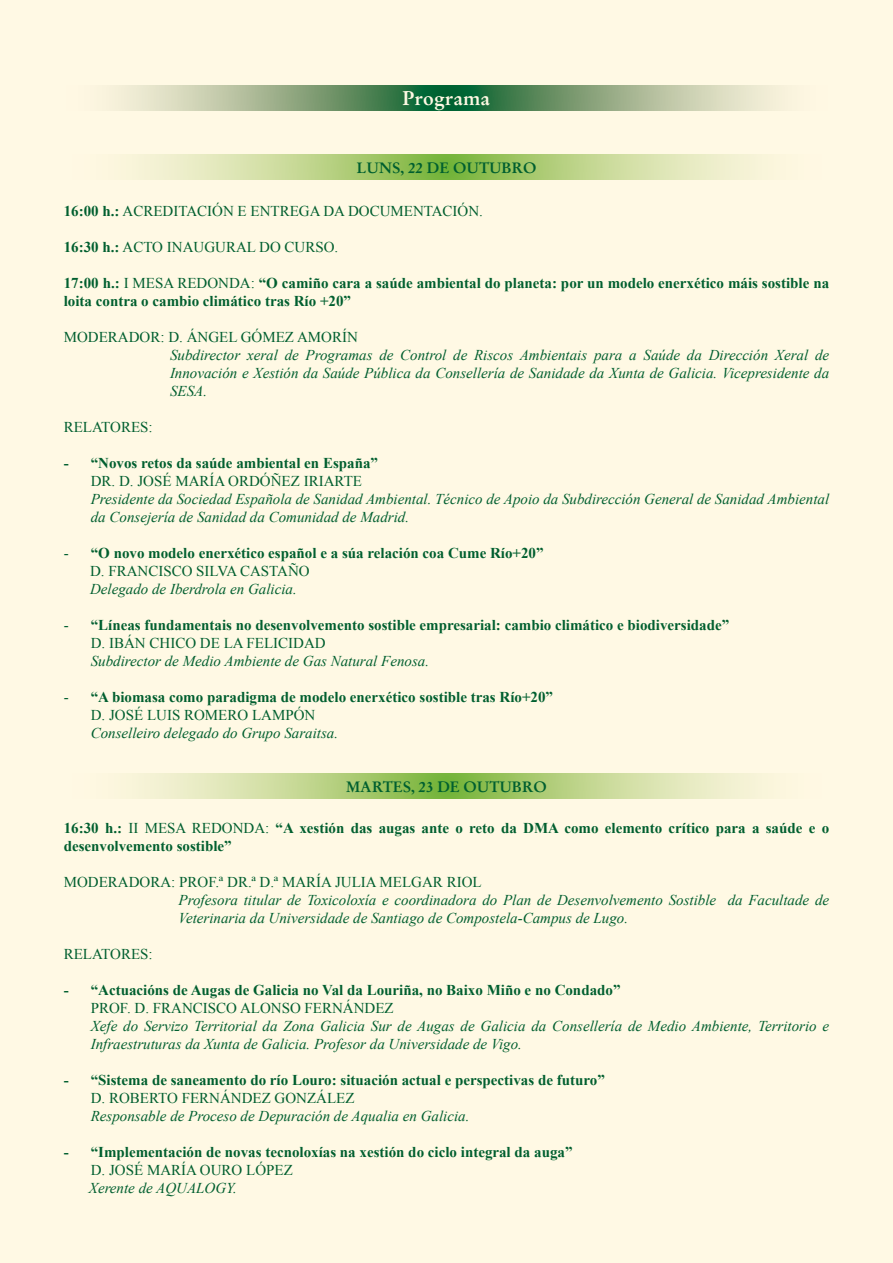
<style>
.page{position:relative;width:893px;height:1263px;background:#fff9e4}
.page>*{position:absolute;margin:0;border:0;box-sizing:border-box;transform-origin:0 0}
.t1{font:700 19.5px "Stempel Garamond";color:#fff9e4}
.t2{font:italic 15px/18px "Times New Roman";color:#005f2f}
.t3{font:700 15px/18px "Times New Roman";color:#005f2f}
.t4{font:15px "Times New Roman";color:#005f2f}
.t5{font:700 15px "Stempel Garamond";color:#005f2f}
.s1{font-weight:700}
.s2{font-weight:400}
</style>
<div class="page">
<svg style="left:115px;top:85px;width:664px;height:26px;background:#8caa85"></svg>
<svg style="left:132px;top:154px;width:630px;height:26px;background:#c2d793"></svg>
<svg style="left:132px;top:773px;width:630px;height:26px;background:#c2d793"></svg>
<h1 class="t1" style="left:403px;top:87px;width:89px">Programa</h1>
<p class="t5" style="left:356px;top:159px;width:182px">LUNS, 22 DE OUTUBRO</p>
<p class="t4" style="left:64px;top:201px;width:421px"><span class="s1">16:00 h.:</span> ACREDITACIÓN E ENTREGA DA DOCUMENTACIÓN.</p>
<p class="t4" style="left:64px;top:237px;width:276px"><span class="s1">16:30 h.:</span> ACTO INAUGURAL DO CURSO.</p>
<p class="t3" style="left:64px;top:274px;width:767px">17:00 h.: <span class="s2">I MESA REDONDA:</span> “O camiño cara a saúde ambiental do planeta: por un modelo enerxético máis sostible na loita contra o cambio climático tras Río +20”</p>
<p class="t4" style="left:64px;top:327px;width:296px">MODERADOR: D. ÁNGEL GÓMEZ AMORÍN</p>
<p class="t2" style="left:170px;top:346px;width:661px;text-align:justify">Subdirector xeral de Programas de Control de Riscos Ambientais para a Saúde da Dirección Xeral de Innovación e Xestión da Saúde Pública da Consellería de Sanidade da Xunta de Galicia. Vicepresidente da SESA.</p>
<p class="t4" style="left:64px;top:417px;width:90px">RELATORES:</p>
<p class="t3" style="left:64px;top:454px;width:316px">- “Novos retos da saúde ambiental en España”</p>
<p class="t4" style="left:91px;top:471px;width:273px">DR. D. JOSÉ MARÍA ORDÓÑEZ IRIARTE</p>
<p class="t2" style="left:91px;top:490px;width:740px">Presidente da Sociedad Española de Sanidad Ambiental. Técnico de Apoio da Subdirección General de Sanidad Ambiental da Consejería de Sanidad da Comunidad de Madrid.</p>
<p class="t3" style="left:90px;top:544px;width:455px;text-indent:-26px"><span class="s2">-</span> “O novo modelo enerxético español e a súa relación coa Cume Río+20”<br><span class="s2">D. FRANCISCO SILVA CASTAÑO</span></p>
<p class="t2" style="left:90px;top:580px;width:208px">Delegado de Iberdrola en Galicia.</p>
<p class="t3" style="left:91px;top:616px;width:640px;text-indent:-27px"><span class="s2">-</span> “Líneas fundamentais no desenvolvemento sostible empresarial: cambio climático e biodiversidade”<br><span class="s2">D. IBÁN CHICO DE LA FELICIDAD</span></p>
<p class="t2" style="left:91px;top:652px;width:340px">Subdirector de Medio Ambiente de Gas Natural Fenosa.</p>
<p class="t3" style="left:91px;top:688px;width:464px;text-indent:-27px"><span class="s2">-</span> “A biomasa como paradigma de modelo enerxético sostible tras Río+20”<br><span class="s2">D. JOSÉ LUIS ROMERO LAMPÓN</span></p>
<p class="t2" style="left:91px;top:724px;width:249px">Conselleiro delegado do Grupo Saraitsa.</p>
<p class="t5" style="left:346px;top:778px;width:202px">MARTES, 23 DE OUTUBRO</p>
<p class="t3" style="left:64px;top:819px;width:767px">16:30 h.: <span class="s2">II MESA REDONDA:</span> “A xestión das augas ante o reto da DMA como elemento crítico para a saúde e o desenvolvemento sostible”</p>
<p class="t4" style="left:64px;top:872px;width:419px">MODERADORA: PROF.ª DR.ª D.ª MARÍA JULIA MELGAR RIOL</p>
<p class="t2" style="left:179px;top:891px;width:652px">Profesora titular de Toxicoloxía e coordinadora do Plan de Desenvolvemento Sostible da Facultade de<br>Veterinaria da Universidade de Santiago de Compostela-Campus de Lugo.</p>
<p class="t4" style="left:64px;top:944px;width:90px">RELATORES:</p>
<p class="t3" style="left:64px;top:981px;width:558px">- “Actuacións de Augas de Galicia no Val da Louriña, no Baixo Miño e no Condado”</p>
<p class="t4" style="left:91px;top:998px;width:304px">PROF. D. FRANCISCO ALONSO FERNÁNDEZ</p>
<p class="t2" style="left:91px;top:1017px;width:740px">Xefe do Servizo Territorial da Zona Galicia Sur de Augas de Galicia da Consellería de Medio Ambiente, Territorio e<br>Infraestruturas da Xunta de Galicia. Profesor da Universidade de Vigo.</p>
<p class="t3" style="left:64px;top:1071px;width:543px">- “Sistema de saneamento do río Louro: situación actual e perspectivas de futuro”</p>
<p class="t4" style="left:91px;top:1088px;width:265px">D. ROBERTO FERNÁNDEZ GONZÁLEZ</p>
<p class="t2" style="left:91px;top:1107px;width:380px">Responsable de Proceso de Depuración de Aqualia en Galicia.</p>
<p class="t3" style="left:64px;top:1143px;width:510px">- “Implementación de novas tecnoloxías na xestión do ciclo integral da auga”</p>
<p class="t4" style="left:91px;top:1160px;width:204px">D. JOSÉ MARÍA OURO LÓPEZ</p>
<p class="t2" style="left:89px;top:1179px;width:150px">Xerente de AQUALOGY.</p>
</div>
